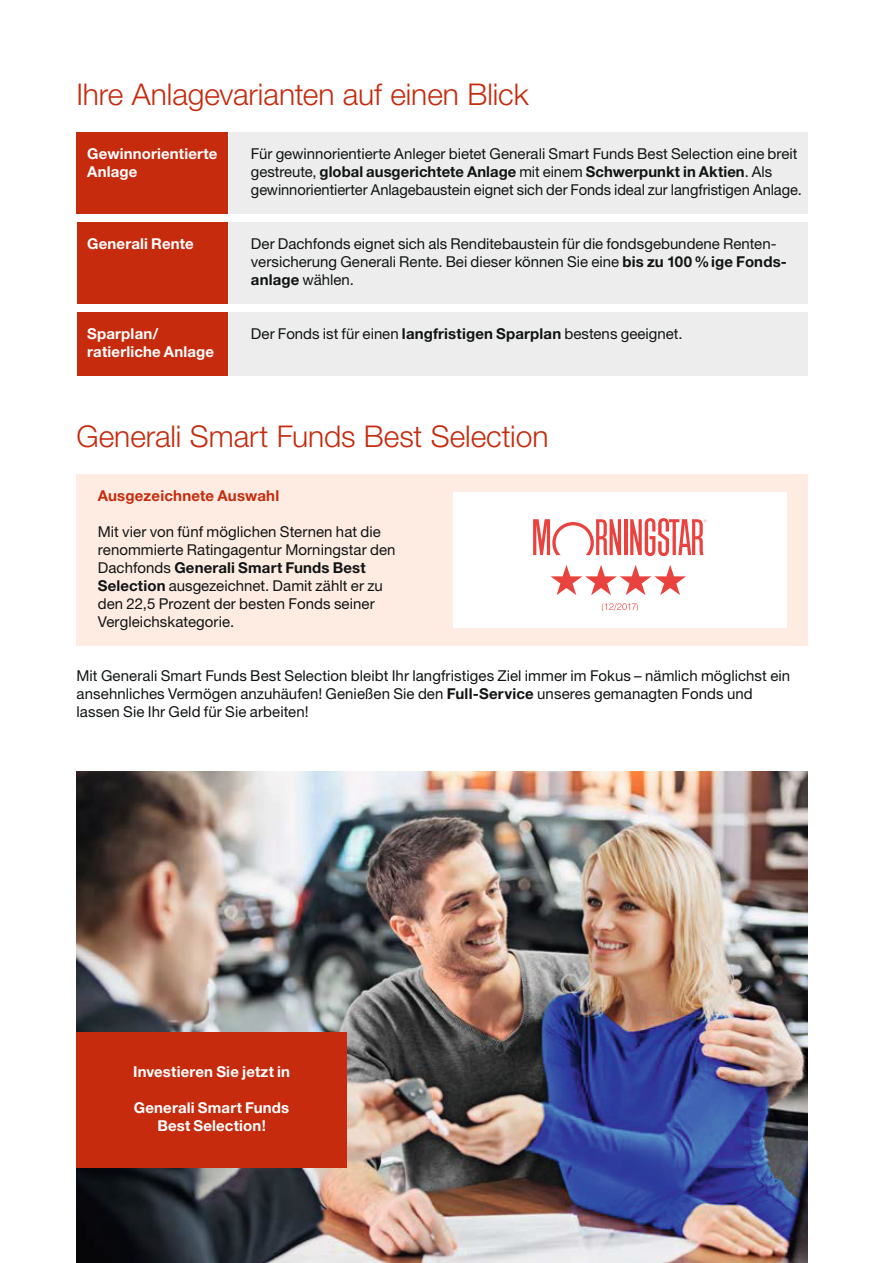
<style>
.page{position:relative;width:893px;height:1263px;background:#fff}
.page>*{position:absolute;margin:0;border:0;box-sizing:border-box;transform-origin:0 0}
.t1{font:300 30px "Helvetica Neue LT";color:#c62b0e}
.t2{font:15px/18px "Helvetica Neue LT";color:#111414}
.t3{font:700 15px/18px "Helvetica Neue LT";letter-spacing:.01em;color:#fff;text-align:center}
.t4{font:700 15px "Helvetica Neue LT";letter-spacing:.01em;color:#c62b0e}
.s1{font-weight:700}
</style>
<div class="page">
<img style="left:77px;top:771px;width:731px;height:491px">
<div style="left:77px;top:474px;width:731px;height:171px;background:#feece3"></div>
<div style="left:77px;top:1032px;width:270px;height:135px;background:#c62b0e"></div>
<div style="left:453px;top:492px;width:334px;height:135px;background:#fff"></div>
<hr style="left:624px;top:519px;width:3px;height:36px;background:#ea423e">
<svg style="left:533px;top:519px;width:88px;height:36px"></svg>
<svg style="left:630px;top:518px;width:76px;height:38px"></svg>
<svg style="left:551px;top:565px;width:135px;height:30px"></svg>
<svg style="left:602px;top:603px;width:36px;height:8px"></svg>
<div style="left:230px;top:222px;width:578px;height:81px;background:#ededed"></div>
<div style="left:77px;top:312px;width:151px;height:63px;background:#c62b0e"></div>
<div style="left:230px;top:312px;width:578px;height:63px;background:#ededed"></div>
<div style="left:77px;top:222px;width:151px;height:81px;background:#c62b0e"></div>
<div style="left:77px;top:132px;width:151px;height:81px;background:#c62b0e"></div>
<div style="left:230px;top:132px;width:578px;height:81px;background:#ededed"></div>
<h1 class="t1" style="left:77px;top:83px;width:454px">Ihre Anlagevarianten auf einen Blick</h1>
<p class="t3" style="left:87px;top:146px;width:132px;text-align:left">Gewinnorientierte<br>Anlage</p>
<p class="t3" style="left:87px;top:236px;width:108px">Generali Rente</p>
<p class="t2" style="left:251px;top:146px;width:552px">Für gewinnorientierte Anleger bietet Generali Smart Funds Best Selection eine breit gestreute, <span class="s1">global ausgerichtete Anlage</span> mit einem <span class="s1">Schwerpunkt in Aktien</span>. Als gewinnorientierter Anlagebaustein eignet sich der Fonds ideal zur langfristigen Anlage.</p>
<p class="t2" style="left:251px;top:236px;width:537px">Der Dachfonds eignet sich als Renditebaustein für die fondsgebundene Renten&shy;versicherung Generali Rente. Bei dieser können Sie eine <span class="s1">bis zu 100 % ige Fonds&shy;anlage</span> wählen.</p>
<p class="t3" style="left:87px;top:326px;width:73px">Sparplan /</p>
<p class="t2" style="left:251px;top:326px;width:433px">Der Fonds ist für einen <span class="s1">langfristigen Sparplan</span> bestens geeignet.</p>
<p class="t3" style="left:87px;top:344px;width:128px">ratierliche Anlage</p>
<h1 class="t1" style="left:77px;top:425px;width:473px">Generali Smart Funds Best Selection</h1>
<p class="t4" style="left:98px;top:490px;width:183px">Ausgezeichnete Auswahl</p>
<p class="t2" style="left:98px;top:524px;width:299px">Mit vier von fünf möglichen Sternen hat die renommierte Ratingagentur Morningstar den Dachfonds <span class="s1">Generali Smart Funds Best Selection</span> ausgezeichnet. Damit zählt er zu den 22,5 Prozent der besten Fonds seiner Vergleichskategorie.</p>
<p class="t2" style="left:77px;top:668px;width:715px">Mit Generali Smart Funds Best Selection bleibt Ihr langfristiges Ziel immer im Fokus – nämlich möglichst ein ansehnliches Vermögen anzuhäufen! Genießen Sie den <span class="s1">Full-Service</span> unseres gemanagten Fonds und lassen Sie Ihr Geld für Sie arbeiten!</p>
<p class="t3" style="left:133px;top:1064px;width:158px">Investieren Sie jetzt in</p>
<p class="t3" style="left:134px;top:1100px;width:157px">Generali Smart Funds<br>Best Selection!</p>
</div>
